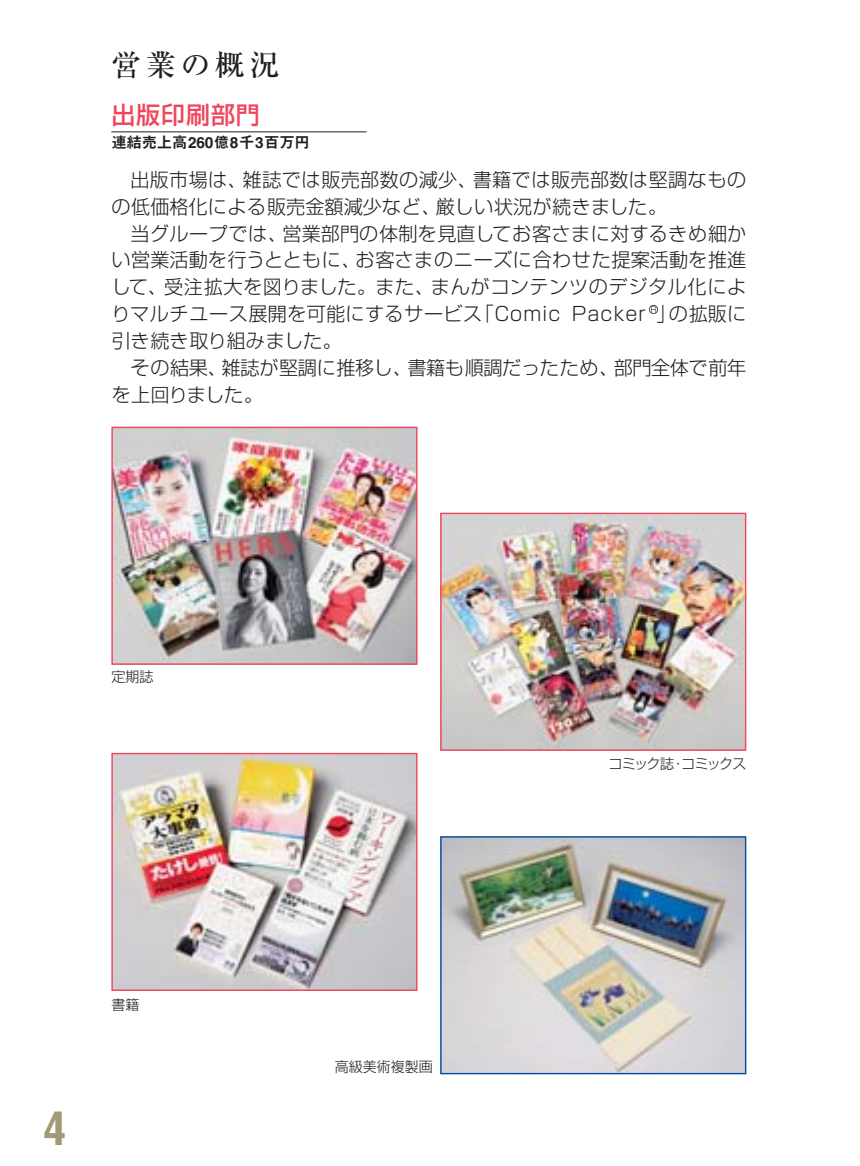
<style>
.page{position:relative;width:860px;height:1166px;background:#fff}
.page>*{position:absolute;margin:0;border:0;box-sizing:border-box;transform-origin:0 0}
.t1{font:700 condensed 45.4px "Helvetica";color:#a39977}
.t2{font:500 30px "Ryumin";letter-spacing:.15em;color:#231f20}
.t3{font:500 24px "Shin Go";letter-spacing:.04em;color:#ef465c}
.t4{font:300 19.2px/27px "Shin Go";letter-spacing:.015em;color:#231f20}
.t5{font:300 19.2px/27px "Shin Go";letter-spacing:-.02em;color:#231f20}
.t6{font:15.4px "Midashi Go MB31";letter-spacing:-.015em;color:#231f20}
.t7{font:300 14px "Shin Go";color:#231f20}
.t8{font:300 14px "Shin Go";letter-spacing:-.085em;color:#231f20}
.t9{font:300 8.4px "Shin Go";color:#231f20}
</style>
<div class="page">
<hr style="left:111px;top:132px;width:255px;height:1px;background:#231f20">
<img style="left:442px;top:838px;width:302px;height:234px">
<div style="left:440px;top:836px;width:306px;height:238px;border:1px solid #034ea2"></div>
<img style="left:113px;top:429px;width:303px;height:234px">
<div style="left:111px;top:427px;width:307px;height:238px;border:1px solid #ef465c"></div>
<img style="left:442px;top:515px;width:302px;height:234px">
<div style="left:440px;top:513px;width:306px;height:238px;border:1px solid #ef465c"></div>
<img style="left:113px;top:755px;width:303px;height:234px">
<div style="left:111px;top:753px;width:307px;height:238px;border:1px solid #ef465c"></div>
<div style="left:649px;top:305px;width:9px;height:9px;border:1px solid #231f20;border-radius:50%"></div>
<h2 class="t2" style="left:111px;top:54px;width:170px">営業の概況</h2>
<p class="t3" style="left:111px;top:106px;width:150px">出版印刷部門</p>
<p class="t6" style="left:111px;top:137px;width:200px">連結売上高260億8千3百万円</p>
<p class="t4" style="left:111px;top:169px;width:636px;text-indent:19px">出版市場は、雑誌では販売部数の減少、書籍では販売部数は堅調なものの低価格化による販売金額減少など、厳しい状況が続きました。</p>
<p class="t4" style="left:111px;top:222px;width:636px;text-align:justify;text-indent:19px">当グループでは、営業部門の体制を見直してお客さまに対するきめ細かい営業活動を行うとともに、お客さまのニーズに合わせた提案活動を推進して、受注拡大を図りました。また、まんがコンテンツのデジタル化によりマルチユース展開を可能にするサービス「Comic Packer 」の拡販に引き続き取り組みました。</p>
<p class="t5" style="left:111px;top:357px;width:636px;text-indent:19px">その結果、雑誌が堅調に推移し、書籍も順調だったため、部門全体で前年を上回りました。</p>
<p class="t9" style="left:649px;top:307px;width:10px">Ｒ</p>
<p class="t7" style="left:111px;top:672px;width:43px">定期誌</p>
<h1 class="t1" style="left:43px;top:1111px;width:24px">4</h1>
<p class="t7" style="left:111px;top:1000px;width:29px">書籍</p>
<p class="t7" style="left:335px;top:1062px;width:99px">高級美術複製画</p>
<p class="t8" style="left:609px;top:759px;width:139px">コミック誌・コミックス</p>
</div>
